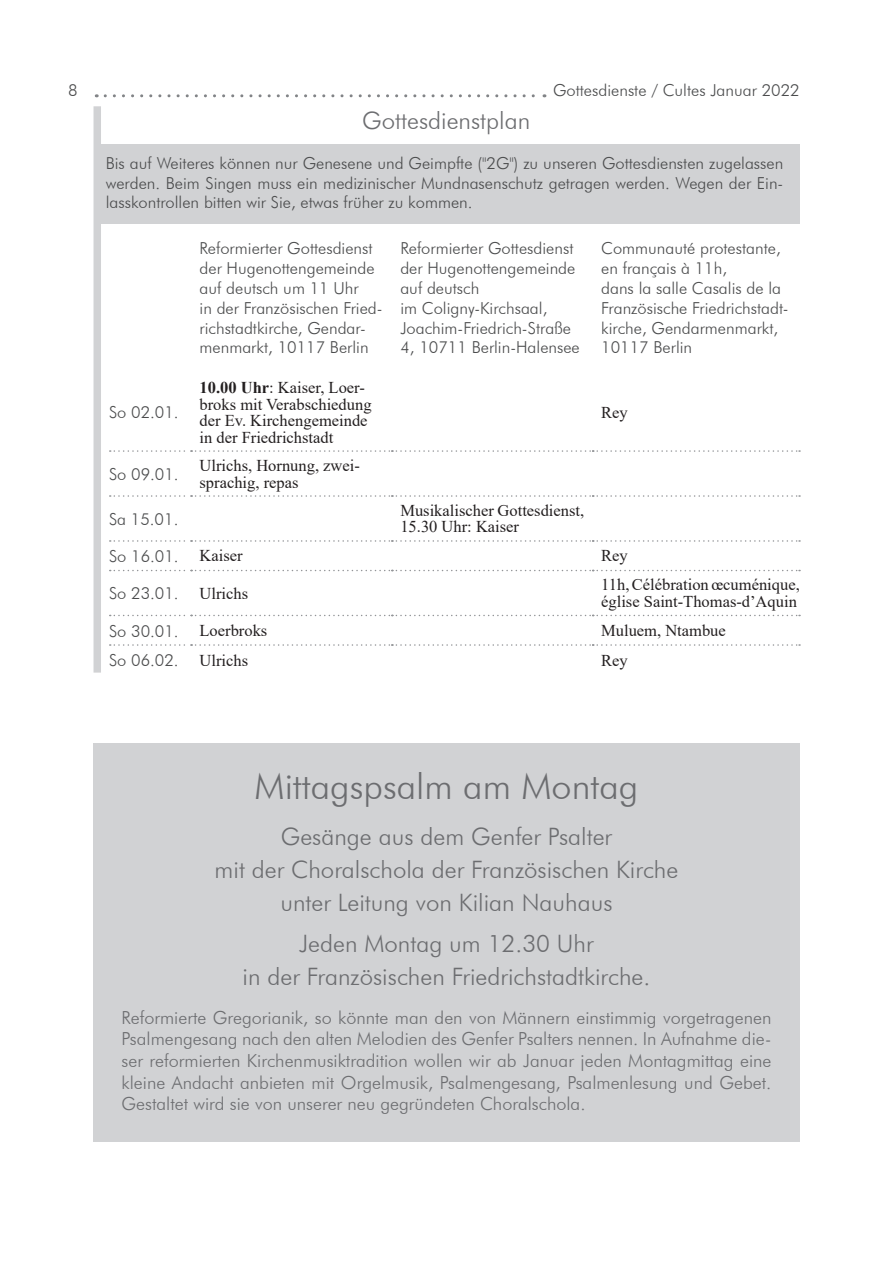
<style>
.page{position:relative;width:893px;height:1263px;background:#fff}
.page>*{position:absolute;margin:0;border:0;box-sizing:border-box;transform-origin:0 0}
.t1{font:300 36px "Futura BT";color:#6c6d70}
.t2{font:300 24px/33px "Futura BT";color:#6c6d70;text-align:center}
.t3{font:300 18px/21.6px "Futura BT";color:#6c6d70;text-align:justify}
.t4{font:300 16.5px/19.8px "Futura BT";color:#4b4c4d}
.t5{font:16.5px/16.5px "Times New Roman";color:#231f20}
.s1{font-weight:700}
</style>
<div class="page">
<svg style="left:105px;top:94px;width:440px;height:3px"></svg>
<div style="left:94px;top:743px;width:706px;height:399px;background:#d1d2d4"></div>
<div style="left:94px;top:106px;width:7px;height:567px;background:#d1d2d4"></div>
<svg style="left:110px;top:450px;width:690px;height:2px"></svg>
<svg style="left:110px;top:495px;width:690px;height:2px"></svg>
<svg style="left:110px;top:540px;width:690px;height:2px"></svg>
<svg style="left:110px;top:570px;width:690px;height:1px"></svg>
<svg style="left:110px;top:615px;width:690px;height:1px"></svg>
<svg style="left:110px;top:644px;width:690px;height:2px"></svg>
<div style="left:94px;top:144px;width:706px;height:79px;background:#d1d2d4"></div>
<p class="t4" style="left:68px;top:80px;width:11px">8</p>
<p class="t4" style="left:553px;top:80px;width:248px">Gottesdienste / Cultes Januar 2022</p>
<h2 class="t2" style="left:362px;top:104px;width:170px">Gottesdienstplan</h2>
<p class="t4" style="left:106px;top:153px;width:679px;text-align:justify">Bis auf Weiteres können nur Genesene und Geimpfte ("2G") zu unseren Gottesdiensten zugelassen werden. Beim Singen muss ein medizinischer Mundnasenschutz getragen werden. Wegen der Ein&shy;lasskontrollen bitten wir Sie, etwas früher zu kommen.</p>
<p class="t4" style="left:109px;top:402px;width:71px">So 02.01.</p>
<p class="t4" style="left:200px;top:238px;width:185px">Reformierter Gottesdienst der Hugenottengemeinde auf deutsch um 11 Uhr<br>in der Französischen Fried&shy;richstadtkirche, Gendar&shy;menmarkt, 10117 Berlin</p>
<p class="t4" style="left:400px;top:238px;width:181px">Reformierter Gottesdienst der Hugenottengemeinde auf deutsch<br>im Coligny-Kirchsaal,<br>Joachim-Friedrich-Straße<br>4, 10711 Berlin-Halensee</p>
<p class="t4" style="left:601px;top:238px;width:189px">Communauté protestante, en français à 11h,<br>dans la salle Casalis de la<br>Französische Friedrichstadt&shy;kirche, Gendarmenmarkt,<br>10117 Berlin</p>
<p class="t5" style="left:200px;top:379px;width:173px"><span class="s1">10.00 Uhr</span>: Kaiser, Loer&shy;broks mit Verabschiedung der Ev. Kirchengemeinde in der Friedrichstadt</p>
<p class="t5" style="left:601px;top:403px;width:28px">Rey</p>
<p class="t4" style="left:109px;top:464px;width:71px">So 09.01.</p>
<p class="t5" style="left:200px;top:457px;width:162px">Ulrichs, Hornung, zwei&shy;sprachig, repas</p>
<p class="t4" style="left:109px;top:509px;width:71px">Sa 15.01.</p>
<p class="t5" style="left:400px;top:502px;width:185px">Musikalischer Gottesdienst,<br>15.30 Uhr: Kaiser</p>
<p class="t4" style="left:109px;top:546px;width:71px">So 16.01.</p>
<p class="t5" style="left:200px;top:547px;width:45px">Kaiser</p>
<p class="t5" style="left:601px;top:547px;width:28px">Rey</p>
<p class="t4" style="left:109px;top:583px;width:71px">So 23.01.</p>
<p class="t5" style="left:200px;top:584px;width:50px">Ulrichs</p>
<p class="t5" style="left:601px;top:576px;width:200px">11h, Célébration œcuménique, église Saint-Thomas-d’Aquin</p>
<p class="t4" style="left:109px;top:621px;width:71px">So 30.01.</p>
<p class="t5" style="left:200px;top:622px;width:69px">Loerbroks</p>
<p class="t5" style="left:601px;top:622px;width:126px">Muluem, Ntambue</p>
<p class="t4" style="left:109px;top:650px;width:71px">So 06.02.</p>
<p class="t5" style="left:200px;top:651px;width:50px">Ulrichs</p>
<p class="t5" style="left:601px;top:651px;width:28px">Rey</p>
<h1 class="t1" style="left:255px;top:764px;width:385px">Mittagspsalm am Montag</h1>
<h2 class="t2" style="left:215px;top:819px;width:465px">Gesänge aus dem Genfer Psalter<br>mit der Choralschola der Französischen Kirche unter Leitung von Kilian Nauhaus</h2>
<h2 class="t2" style="left:243px;top:927px;width:409px">Jeden Montag um 12.30 Uhr<br>in der Französischen Friedrichstadtkirche.</h2>
<p class="t3" style="left:122px;top:1006px;width:651px">Reformierte Gregorianik, so könnte man den von Männern einstimmig vorgetragenen Psalmengesang nach den alten Melodien des Genfer Psalters nennen. In Aufnahme die&shy;ser reformierten Kirchenmusiktradition wollen wir ab Januar jeden Montagmittag eine kleine Andacht anbieten mit Orgelmusik, Psalmengesang, Psalmenlesung und Gebet.<br>Gestaltet wird sie von unserer neu gegründeten Choralschola.</p>
</div>
